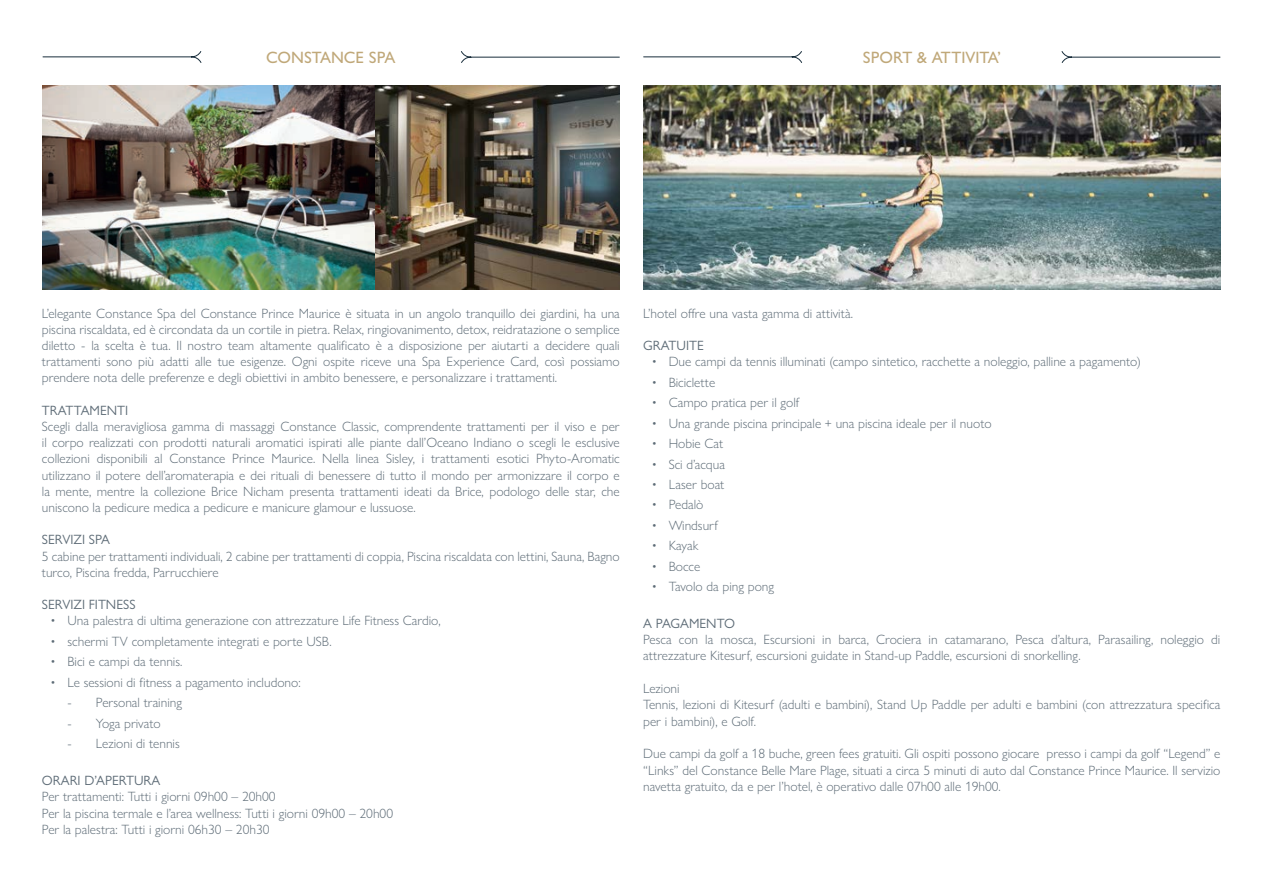
<style>
.page{position:relative;width:1263px;height:893px;background:#fff}
.page>*{position:absolute;margin:0;border:0;box-sizing:border-box;transform-origin:0 0}
.t1{font:500 16.5px "Gill Sans Nova";color:#c0a879}
.t2{font:300 13.5px/16.2px "Gill Sans Nova";color:#5e6c77}
.t3{font:13.5px "Gill Sans Nova";color:#5e6c77}
</style>
<div class="page">
<svg style="left:42px;top:51px;width:578px;height:12px"></svg>
<svg style="left:643px;top:51px;width:578px;height:12px"></svg>
<img style="left:643px;top:85px;width:577px;height:204px">
<img style="left:43px;top:85px;width:577px;height:204px">
<p class="t1" style="left:266px;top:47px;width:131px">CONSTANCE SPA</p>
<p class="t1" style="left:863px;top:47px;width:140px">SPORT &amp; ATTIVITA’</p>
<p class="t2" style="left:42px;top:305px;width:579px;text-align:justify">L’elegante Constance Spa del Constance Prince Maurice è situata in un angolo tranquillo dei giardini, ha una piscina riscaldata, ed è circondata da un cortile in pietra. Relax, ringiovanimento, detox, reidratazione o semplice diletto - la scelta è tua. Il nostro team altamente qualificato è a disposizione per aiutarti a decidere quali trattamenti sono più adatti alle tue esigenze. Ogni ospite riceve una Spa Experience Card, così possiamo prendere nota delle preferenze e degli obiettivi in ambito benessere, e personalizzare i trattamenti.</p>
<p class="t3" style="left:42px;top:402px;width:88px">TRATTAMENTI</p>
<p class="t2" style="left:42px;top:418px;width:579px;text-align:justify">Scegli dalla meravigliosa gamma di massaggi Constance Classic, comprendente trattamenti per il viso e per il corpo realizzati con prodotti naturali aromatici ispirati alle piante dall’Oceano Indiano o scegli le esclusive collezioni disponibili al Constance Prince Maurice. Nella linea Sisley, i trattamenti esotici Phyto-Aromatic utilizzano il potere dell’aromaterapia e dei rituali di benessere di tutto il mondo per armonizzare il corpo e la mente, mentre la collezione Brice Nicham presenta trattamenti ideati da Brice, podologo delle star, che uniscono la pedicure medica a pedicure e manicure glamour e lussuose.</p>
<p class="t3" style="left:42px;top:532px;width:70px">SERVIZI SPA</p>
<p class="t2" style="left:42px;top:548px;width:579px">5 cabine per trattamenti individuali, 2 cabine per trattamenti di coppia, Piscina riscaldata con lettini, Sauna, Bagno turco, Piscina fredda, Parrucchiere</p>
<p class="t3" style="left:42px;top:596px;width:95px">SERVIZI FITNESS</p>
<p class="t2" style="left:50px;top:613px;width:392px">• Una palestra di ultima generazione con attrezzature Life Fitness Cardio,</p>
<p class="t2" style="left:50px;top:633px;width:283px">• schermi TV completamente integrati e porte USB.</p>
<p class="t2" style="left:50px;top:654px;width:134px">• Bici e campi da tennis.</p>
<p class="t2" style="left:50px;top:674px;width:252px">• Le sessioni di fitness a pagamento includono:</p>
<p class="t2" style="left:67px;top:694px;width:116px">- Personal training</p>
<p class="t2" style="left:67px;top:715px;width:95px">- Yoga privato</p>
<p class="t2" style="left:67px;top:735px;width:114px">- Lezioni di tennis</p>
<p class="t3" style="left:42px;top:772px;width:120px">ORARI D’APERTURA</p>
<p class="t2" style="left:42px;top:788px;width:353px">Per trattamenti: Tutti i giorni 09h00 – 20h00<br>Per la piscina termale e l’area wellness: Tutti i giorni 09h00 – 20h00<br>Per la palestra: Tutti i giorni 06h30 – 20h30</p>
<p class="t2" style="left:643px;top:305px;width:211px">L’hotel offre una vasta gamma di attività.</p>
<p class="t3" style="left:643px;top:337px;width:62px">GRATUITE</p>
<p class="t2" style="left:652px;top:353px;width:491px">• Due campi da tennis illuminati (campo sintetico, racchette a noleggio, palline a pagamento)</p>
<p class="t2" style="left:652px;top:374px;width:65px">• Biciclette</p>
<p class="t2" style="left:652px;top:394px;width:149px">• Campo pratica per il golf</p>
<p class="t2" style="left:652px;top:415px;width:341px">• Una grande piscina principale + una piscina ideale per il nuoto</p>
<p class="t2" style="left:652px;top:435px;width:73px">• Hobie Cat</p>
<p class="t2" style="left:652px;top:456px;width:75px">• Sci d’acqua</p>
<p class="t2" style="left:652px;top:476px;width:74px">• Laser boat</p>
<p class="t2" style="left:652px;top:497px;width:53px">• Pedalò</p>
<p class="t2" style="left:652px;top:517px;width:68px">• Windsurf</p>
<p class="t2" style="left:652px;top:537px;width:48px">• Kayak</p>
<p class="t2" style="left:652px;top:558px;width:50px">• Bocce</p>
<p class="t2" style="left:652px;top:578px;width:124px">• Tavolo da ping pong</p>
<p class="t3" style="left:643px;top:615px;width:93px">A PAGAMENTO</p>
<p class="t2" style="left:643px;top:631px;width:579px">Pesca con la mosca, Escursioni in barca, Crociera in catamarano, Pesca d’altura, Parasailing, noleggio di attrezzature Kitesurf, escursioni guidate in Stand-up Paddle, escursioni di snorkelling.</p>
<p class="t2" style="left:643px;top:680px;width:579px">Lezioni<br>Tennis, lezioni di Kitesurf (adulti e bambini), Stand Up Paddle per adulti e bambini (con attrezzatura specifica per i bambini), e Golf.</p>
<p class="t2" style="left:643px;top:746px;width:579px;text-align:justify">Due campi da golf a 18 buche, green fees gratuiti. Gli ospiti possono giocare presso i campi da golf “Legend” e “Links” del Constance Belle Mare Plage, situati a circa 5 minuti di auto dal Constance Prince Maurice. Il servizio navetta gratuito, da e per l’hotel, è operativo dalle 07h00 alle 19h00.</p>
</div>
